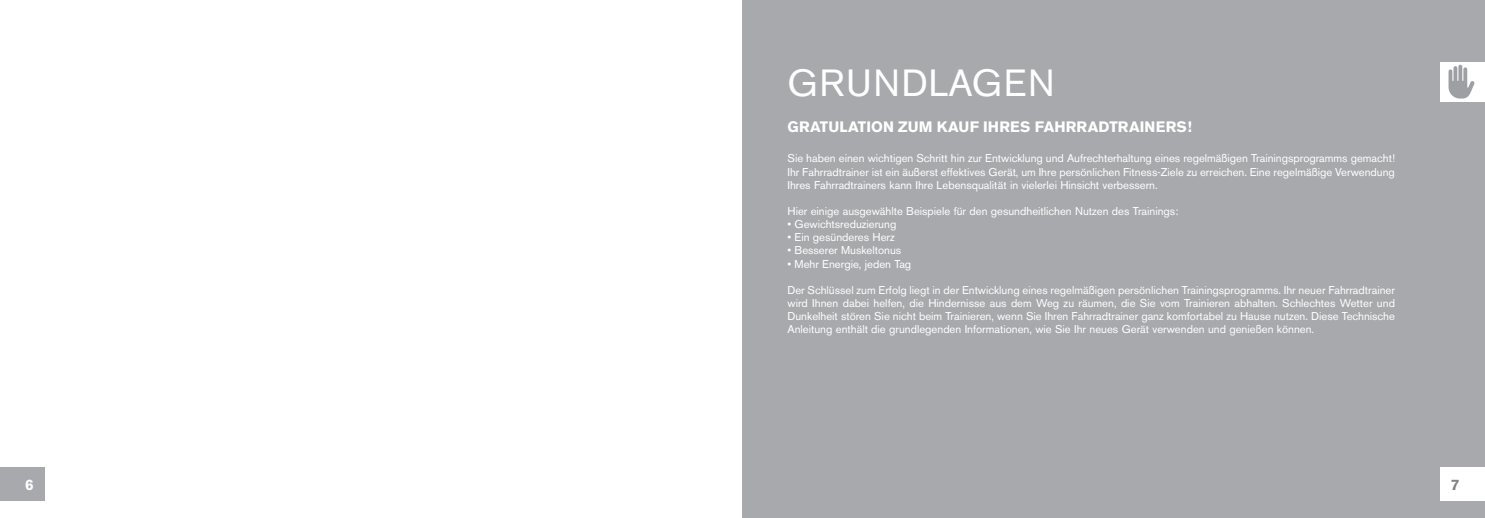
<style>
.page{position:relative;width:1485px;height:518px;background:#fff}
.page>*{position:absolute;margin:0;border:0;box-sizing:border-box;transform-origin:0 0}
.t1{font:37.5px "Akzidenz Grotesk BE";letter-spacing:.04em;color:#fff}
.t2{font:700 15px "Akzidenz Grotesk BE";letter-spacing:.005em;color:#fff}
.t3{font:700 15px "Akzidenz Grotesk BE";color:#808285}
.t4{font:11.25px/13.1px "Akzidenz Grotesk BE";color:#fff;text-align:justify}
</style>
<div class="page">
<div style="left:0;top:467px;width:45px;height:34px;background:#a7a9ac"></div>
<div style="left:742px;top:0;width:743px;height:518px;background:#a7a9ac"></div>
<div style="left:1440px;top:467px;width:45px;height:34px;background:#fff"></div>
<div style="left:1440px;top:62px;width:45px;height:39px;background:#fff"></div>
<svg style="left:1449px;top:65px;width:26px;height:33px"></svg>
<h1 class="t1" style="left:788px;top:60px;width:269px">GRUNDLAGEN</h1>
<h2 class="t2" style="left:788px;top:118px;width:172px">GRATULATION ZU M KAUF</h2>
<h2 class="t2" style="left:983px;top:118px;width:17px">IHRES</h2>
<h2 class="t2" style="left:1035px;top:118px;width:21px">FAHRRADTRAINERS</h2>
<h2 class="t2" style="left:1187px;top:118px;width:6px">!</h2>
<p class="t4" style="left:788px;top:152px;width:609px">Sie haben einen wichtigen Schritt hin zur Entwicklung und Aufrechterhaltung eines regelmäßigen Trainingsprogramms gemacht!<br>Ihr Fahrradtrainer ist ein äußerst effektives Gerät, um Ihre persönlichen Fitness-Ziele zu erreichen. Eine regelmäßige Verwendung Ihres Fahrradtrainers kann Ihre Lebensqualität in vielerlei H insicht verbessern.</p>
<p class="t4" style="left:788px;top:204px;width:392px">H ier einige ausgewählte Beispiele für den gesundheitlichen Nutzen des Trainings:</p>
<p class="t4" style="left:788px;top:217px;width:110px">• Gewichtsreduzierung</p>
<p class="t4" style="left:788px;top:231px;width:109px">• Ein gesünderes Herz</p>
<p class="t4" style="left:788px;top:244px;width:115px">• Besserer Muskeltonus</p>
<p class="t4" style="left:788px;top:257px;width:125px">• Mehr Energie, jeden Tag</p>
<p class="t4" style="left:788px;top:283px;width:609px">Der Schlüssel zum Erfolg liegt in der Entwicklung eines regelmäßigen persönlichen Trainingsprogramms. Ihr neuer Fahrradtrainer wird Ihnen dabei helfen, die H indernisse aus dem Weg zu räumen, die Sie vom Trainieren abhalten. Schlechtes Wetter und Dunkelheit stören Sie nicht beim Trainieren, wenn Sie Ihren Fahrradtrainer ganz komfortabel zu Hause nutzen. Diese Technische Anleitung enthält die grundlegenden Informationen, wie Sie Ihr neues Gerät verwenden und genießen können.</p>
<h2 class="t2" style="left:25px;top:475px;width:10px">6</h2>
<h2 class="t3" style="left:1451px;top:475px;width:10px">7</h2>
</div>
